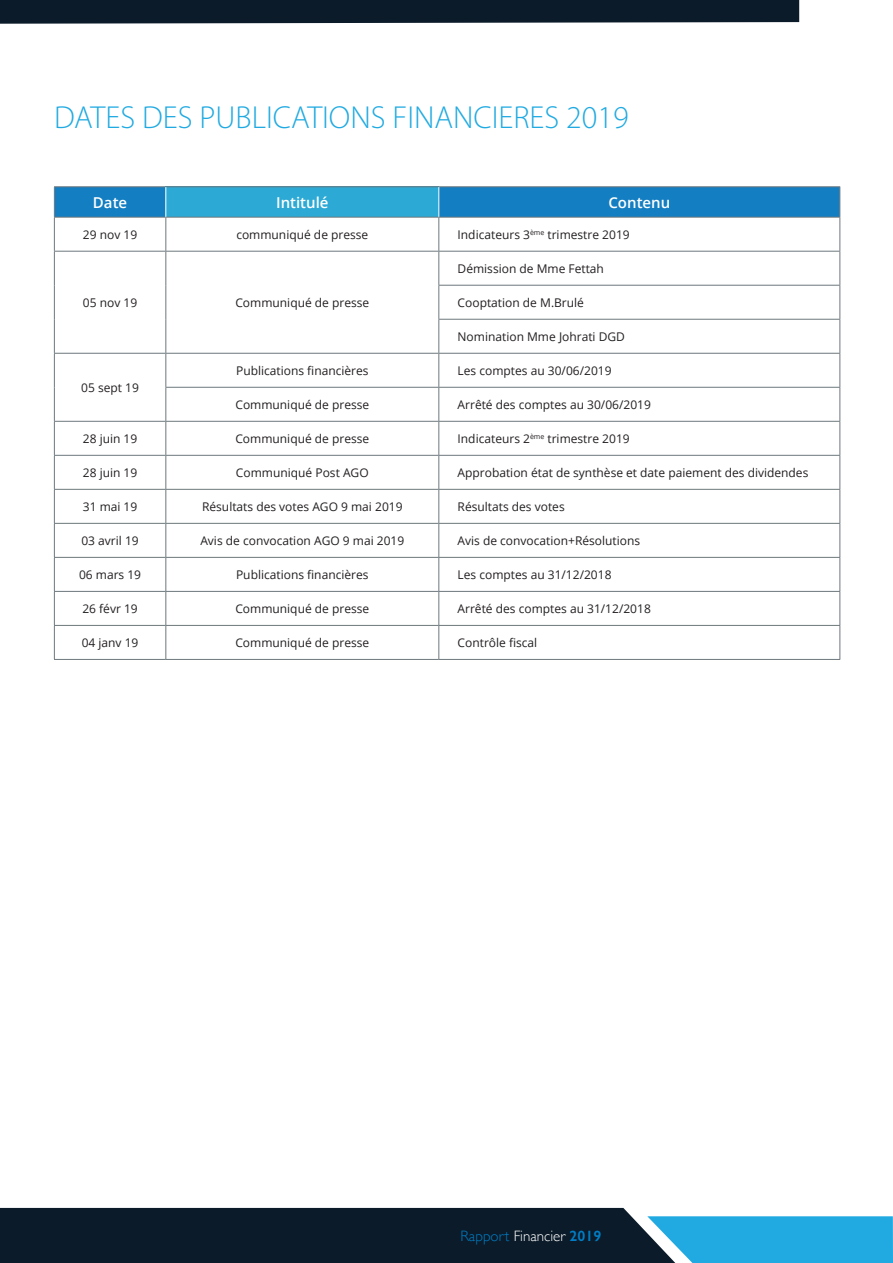
<style>
.page{position:relative;width:893px;height:1263px;background:#fff}
.page>*{position:absolute;margin:0;border:0;box-sizing:border-box;transform-origin:0 0}
.t1{font:300 31.95px "Myriad Pro";color:#21aae1}
.t2{font:300 15px "Gill Sans";color:#fff}
.t3{font:600 15px "Open Sans";color:#fff}
.t4{font:12px "Open Sans";color:#231f20}
.s1{color:#007dc5}
.s2{font-weight:600;color:#007dc5}
</style>
<div class="page">
<div style="left:0;top:0;width:799px;height:24px;background:#0b1b29"></div>
<svg style="left:0;top:1208px;width:893px;height:55px;background:#1e475d"></svg>
<div style="left:55px;top:187px;width:784px;height:30px;background:#147ec2"></div>
<div style="left:166px;top:187px;width:273px;height:30px;background:#2ca9d4"></div>
<svg style="left:55px;top:218px;width:784px;height:441px"></svg>
<hr style="left:54px;top:186px;width:112px;height:1px;background:#6d787c">
<hr style="left:54px;top:187px;width:1px;height:30px;background:#6d787c">
<hr style="left:166px;top:186px;width:273px;height:1px;background:#6d787c">
<hr style="left:439px;top:186px;width:401px;height:1px;background:#6d787c">
<hr style="left:839px;top:187px;width:1px;height:30px;background:#6d787c">
<hr style="left:54px;top:217px;width:112px;height:1px;background:#6d787c">
<hr style="left:54px;top:218px;width:1px;height:33px;background:#6d787c">
<hr style="left:166px;top:217px;width:273px;height:1px;background:#6d787c">
<hr style="left:165px;top:218px;width:1px;height:33px;background:#6d787c">
<hr style="left:439px;top:217px;width:401px;height:1px;background:#6d787c">
<hr style="left:438px;top:218px;width:1px;height:33px;background:#6d787c">
<hr style="left:839px;top:218px;width:1px;height:33px;background:#6d787c">
<hr style="left:54px;top:251px;width:112px;height:1px;background:#6d787c">
<hr style="left:54px;top:252px;width:1px;height:33px;background:#6d787c">
<hr style="left:166px;top:251px;width:273px;height:1px;background:#6d787c">
<hr style="left:165px;top:252px;width:1px;height:33px;background:#6d787c">
<hr style="left:54px;top:285px;width:1px;height:34px;background:#6d787c">
<hr style="left:165px;top:285px;width:1px;height:34px;background:#6d787c">
<hr style="left:54px;top:319px;width:1px;height:34px;background:#6d787c">
<hr style="left:165px;top:319px;width:1px;height:34px;background:#6d787c">
<hr style="left:439px;top:251px;width:401px;height:1px;background:#6d787c">
<hr style="left:438px;top:252px;width:1px;height:33px;background:#6d787c">
<hr style="left:839px;top:252px;width:1px;height:33px;background:#6d787c">
<hr style="left:438px;top:285px;width:402px;height:1px;background:#6d787c">
<hr style="left:438px;top:286px;width:1px;height:33px;background:#6d787c">
<hr style="left:839px;top:286px;width:1px;height:33px;background:#6d787c">
<hr style="left:438px;top:319px;width:402px;height:1px;background:#6d787c">
<hr style="left:438px;top:320px;width:1px;height:33px;background:#6d787c">
<hr style="left:839px;top:320px;width:1px;height:33px;background:#6d787c">
<hr style="left:54px;top:353px;width:112px;height:1px;background:#6d787c">
<hr style="left:54px;top:354px;width:1px;height:33px;background:#6d787c">
<hr style="left:54px;top:387px;width:1px;height:34px;background:#6d787c">
<hr style="left:166px;top:353px;width:273px;height:1px;background:#6d787c">
<hr style="left:165px;top:354px;width:1px;height:33px;background:#6d787c">
<hr style="left:439px;top:353px;width:401px;height:1px;background:#6d787c">
<hr style="left:438px;top:354px;width:1px;height:33px;background:#6d787c">
<hr style="left:839px;top:354px;width:1px;height:33px;background:#6d787c">
<hr style="left:165px;top:387px;width:274px;height:1px;background:#6d787c">
<hr style="left:165px;top:388px;width:1px;height:33px;background:#6d787c">
<hr style="left:439px;top:387px;width:401px;height:1px;background:#6d787c">
<hr style="left:438px;top:388px;width:1px;height:33px;background:#6d787c">
<hr style="left:839px;top:388px;width:1px;height:33px;background:#6d787c">
<hr style="left:54px;top:421px;width:112px;height:1px;background:#6d787c">
<hr style="left:54px;top:422px;width:1px;height:33px;background:#6d787c">
<hr style="left:166px;top:421px;width:273px;height:1px;background:#6d787c">
<hr style="left:165px;top:422px;width:1px;height:33px;background:#6d787c">
<hr style="left:439px;top:421px;width:401px;height:1px;background:#6d787c">
<hr style="left:438px;top:422px;width:1px;height:33px;background:#6d787c">
<hr style="left:839px;top:422px;width:1px;height:33px;background:#6d787c">
<hr style="left:54px;top:455px;width:112px;height:1px;background:#6d787c">
<hr style="left:54px;top:456px;width:1px;height:33px;background:#6d787c">
<hr style="left:166px;top:455px;width:273px;height:1px;background:#6d787c">
<hr style="left:165px;top:456px;width:1px;height:33px;background:#6d787c">
<hr style="left:439px;top:455px;width:401px;height:1px;background:#6d787c">
<hr style="left:438px;top:456px;width:1px;height:33px;background:#6d787c">
<hr style="left:839px;top:456px;width:1px;height:33px;background:#6d787c">
<hr style="left:54px;top:489px;width:112px;height:1px;background:#6d787c">
<hr style="left:54px;top:490px;width:1px;height:33px;background:#6d787c">
<hr style="left:166px;top:489px;width:273px;height:1px;background:#6d787c">
<hr style="left:165px;top:490px;width:1px;height:33px;background:#6d787c">
<hr style="left:439px;top:489px;width:401px;height:1px;background:#6d787c">
<hr style="left:438px;top:490px;width:1px;height:33px;background:#6d787c">
<hr style="left:839px;top:490px;width:1px;height:33px;background:#6d787c">
<hr style="left:54px;top:523px;width:112px;height:1px;background:#6d787c">
<hr style="left:54px;top:524px;width:1px;height:33px;background:#6d787c">
<hr style="left:166px;top:523px;width:273px;height:1px;background:#6d787c">
<hr style="left:165px;top:524px;width:1px;height:33px;background:#6d787c">
<hr style="left:439px;top:523px;width:401px;height:1px;background:#6d787c">
<hr style="left:438px;top:524px;width:1px;height:33px;background:#6d787c">
<hr style="left:839px;top:524px;width:1px;height:33px;background:#6d787c">
<hr style="left:54px;top:557px;width:112px;height:1px;background:#6d787c">
<hr style="left:54px;top:558px;width:1px;height:33px;background:#6d787c">
<hr style="left:166px;top:557px;width:273px;height:1px;background:#6d787c">
<hr style="left:165px;top:558px;width:1px;height:33px;background:#6d787c">
<hr style="left:439px;top:557px;width:401px;height:1px;background:#6d787c">
<hr style="left:438px;top:558px;width:1px;height:33px;background:#6d787c">
<hr style="left:839px;top:558px;width:1px;height:33px;background:#6d787c">
<hr style="left:54px;top:591px;width:112px;height:1px;background:#6d787c">
<hr style="left:54px;top:592px;width:1px;height:33px;background:#6d787c">
<hr style="left:166px;top:591px;width:273px;height:1px;background:#6d787c">
<hr style="left:165px;top:592px;width:1px;height:33px;background:#6d787c">
<hr style="left:439px;top:591px;width:401px;height:1px;background:#6d787c">
<hr style="left:438px;top:592px;width:1px;height:33px;background:#6d787c">
<hr style="left:839px;top:592px;width:1px;height:33px;background:#6d787c">
<hr style="left:54px;top:625px;width:112px;height:1px;background:#6d787c">
<hr style="left:54px;top:626px;width:1px;height:33px;background:#6d787c">
<hr style="left:166px;top:625px;width:273px;height:1px;background:#6d787c">
<hr style="left:165px;top:626px;width:1px;height:33px;background:#6d787c">
<hr style="left:439px;top:625px;width:401px;height:1px;background:#6d787c">
<hr style="left:438px;top:626px;width:1px;height:33px;background:#6d787c">
<hr style="left:839px;top:626px;width:1px;height:33px;background:#6d787c">
<hr style="left:54px;top:659px;width:112px;height:1px;background:#6d787c">
<hr style="left:166px;top:659px;width:273px;height:1px;background:#6d787c">
<hr style="left:439px;top:659px;width:401px;height:1px;background:#6d787c">
<hr style="left:165px;top:187px;width:1px;height:30px;background:#fff">
<hr style="left:438px;top:187px;width:1px;height:30px;background:#fff">
<h1 class="t1" style="left:54px;top:98px;width:576px">DATES DES PUBLICATIONS FINANCIERES 2019</h1>
<p class="t3" style="left:93px;top:192px;width:36px">Date</p>
<p class="t3" style="left:276px;top:192px;width:54px">Intitulé</p>
<p class="t3" style="left:608px;top:192px;width:63px">Contenu</p>
<p class="t4" style="left:83px;top:226px;width:56px">29 nov 19</p>
<p class="t4" style="left:236px;top:226px;width:133px">communiqué de presse</p>
<p class="t4" style="left:458px;top:226px;width:174px">Indicateurs 3<sup>ème</sup> trimestre 2019</p>
<p class="t4" style="left:83px;top:294px;width:56px">05 nov 19</p>
<p class="t4" style="left:235px;top:294px;width:135px">Communiqué de presse</p>
<p class="t4" style="left:458px;top:260px;width:148px">Démission de Mme Fettah</p>
<p class="t4" style="left:458px;top:294px;width:128px">Cooptation de M.Brulé</p>
<p class="t4" style="left:458px;top:328px;width:169px">Nomination Mme Johrati DGD</p>
<p class="t4" style="left:81px;top:379px;width:59px">05 sept 19</p>
<p class="t4" style="left:236px;top:362px;width:134px">Publications financières</p>
<p class="t4" style="left:458px;top:362px;width:155px">Les comptes au 30/06/2019</p>
<p class="t4" style="left:235px;top:396px;width:135px">Communiqué de presse</p>
<p class="t4" style="left:458px;top:396px;width:195px">Arrêté des comptes au 30/06/2019</p>
<p class="t4" style="left:83px;top:430px;width:56px">28 juin 19</p>
<p class="t4" style="left:235px;top:430px;width:135px">Communiqué de presse</p>
<p class="t4" style="left:458px;top:430px;width:174px">Indicateurs 2<sup>ème</sup> trimestre 2019</p>
<p class="t4" style="left:83px;top:464px;width:56px">28 juin 19</p>
<p class="t4" style="left:236px;top:464px;width:134px">Communiqué Post AGO</p>
<p class="t4" style="left:458px;top:464px;width:352px">Approbation état de synthèse et date paiement des dividendes</p>
<p class="t4" style="left:83px;top:498px;width:56px">31 mai 19</p>
<p class="t4" style="left:202px;top:498px;width:202px">Résultats des votes AGO 9 mai 2019</p>
<p class="t4" style="left:458px;top:498px;width:109px">Résultats des votes</p>
<p class="t4" style="left:81px;top:532px;width:59px">03 avril 19</p>
<p class="t4" style="left:200px;top:532px;width:205px">Avis de convocation AGO 9 mai 2019</p>
<p class="t4" style="left:458px;top:532px;width:184px">Avis de convocation+Résolutions</p>
<p class="t4" style="left:79px;top:566px;width:64px">06 mars 19</p>
<p class="t4" style="left:236px;top:566px;width:134px">Publications financières</p>
<p class="t4" style="left:458px;top:566px;width:155px">Les comptes au 31/12/2018</p>
<p class="t4" style="left:82px;top:600px;width:57px">26 févr 19</p>
<p class="t4" style="left:235px;top:600px;width:135px">Communiqué de presse</p>
<p class="t4" style="left:458px;top:600px;width:195px">Arrêté des comptes au 31/12/2018</p>
<p class="t4" style="left:82px;top:634px;width:58px">04 janv 19</p>
<p class="t4" style="left:235px;top:634px;width:135px">Communiqué de presse</p>
<p class="t4" style="left:458px;top:634px;width:81px">Contrôle fiscal</p>
<p class="t2" style="left:460px;top:1224px;width:142px"><span class="s1">Rapport</span> Financier <span class="s2">2019</span></p>
</div>
